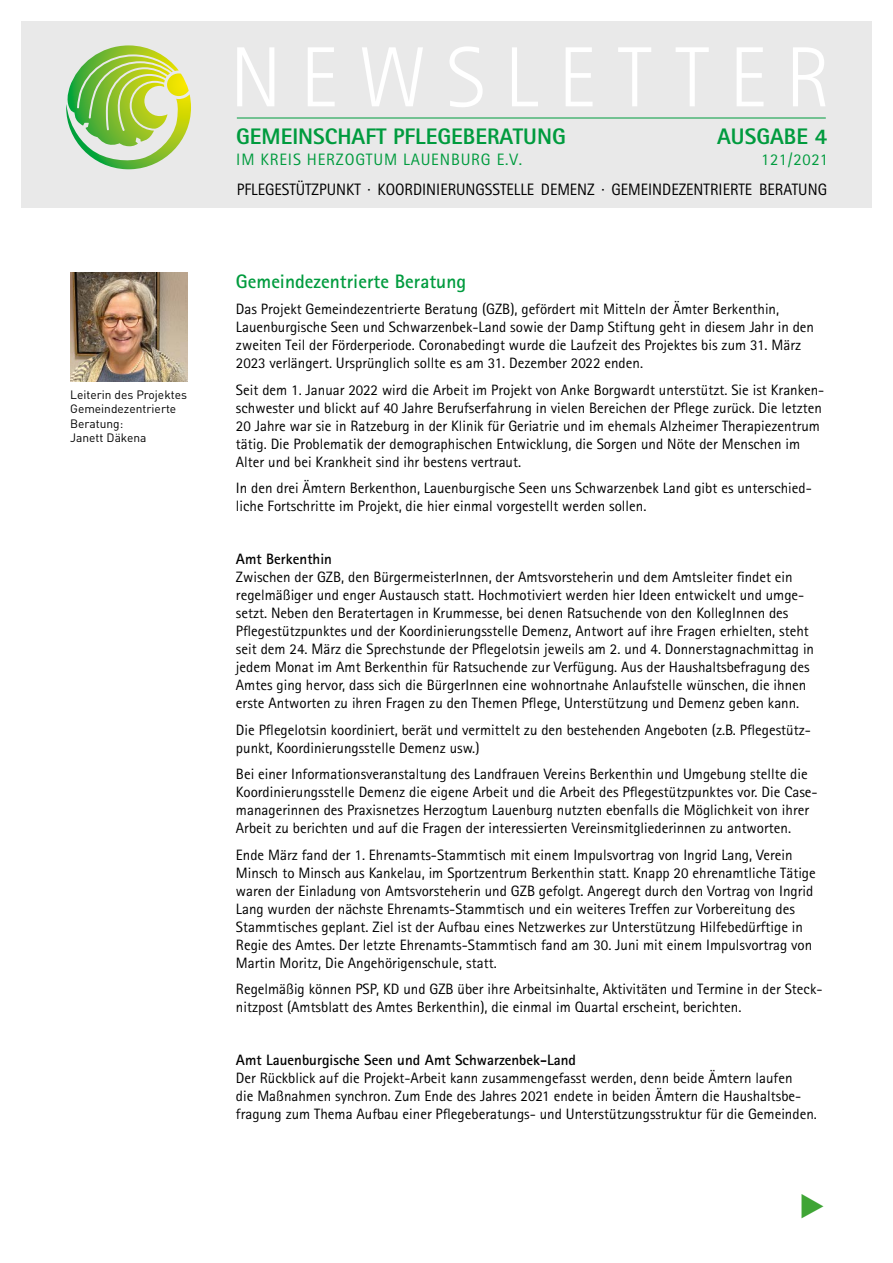
<style>
.page{position:relative;width:893px;height:1263px;background:#fff}
.page>*{position:absolute;margin:0;border:0;box-sizing:border-box;transform-origin:0 0}
.t1{font:300 85.5px "Rotis Sans Serif";letter-spacing:.235em;color:#fff}
.t2{font:31.5px "European Pi Three";color:#3fa535}
.t3{font:800 22.5px "Rotis Sans Serif";color:#009b3e}
.t4{font:700 19.5px "Rotis Sans Serif";color:#009b3e}
.t5{font:16.5px "Rotis Sans Serif";color:#000;scale:.96 1}
.t6{font:16.5px "Rotis Sans Serif";letter-spacing:.05em;color:#009b3e}
.t7{font:15px/18px "Rotis Sans Serif";color:#000}
.t8{font:700 15px "Rotis Sans Serif";color:#000}
.t9{font:12px/14.4px "DIN";color:#000}
</style>
<div class="page">
<div style="left:21px;top:21px;width:851px;height:187px;background:#e9e9e9"></div>
<svg style="left:66px;top:45px;width:125px;height:124px"></svg>
<hr style="left:237px;top:118px;width:589px;height:1px;background:#009b3e">
<img style="left:70px;top:272px;width:117px;height:109px">
<p class="t9" style="left:70px;top:387px;width:118px">Leiterin des Projektes<br>Gemeindezentrierte<br>Beratung:<br>Janett Däkena</p>
<h1 class="t1" style="left:230px;top:28px;width:603px">NEWSLETTER</h1>
<h3 class="t3" style="left:236px;top:122px;width:331px">GEMEINSCHAFT PFLEGEBERATUNG</h3>
<p class="t6" style="left:236px;top:150px;width:287px">IM KREIS HERZOGTUM LAUENBURG E.V.</p>
<p class="t5" style="left:237px;top:180px;width:616px">PFLEGESTÜTZPUNKT · KOORDINIERUNGSSTELLE DEMENZ · GEMEINDEZENTRIERTE BERATUNG</p>
<h3 class="t3" style="left:717px;top:122px;width:112px">AUSGABE 4</h3>
<p class="t6" style="left:761px;top:150px;width:68px">121/2021</p>
<h3 class="t4" style="left:236px;top:269px;width:232px">Gemeindezentrierte Beratung</h3>
<p class="t7" style="left:236px;top:300px;width:580px">Das Projekt Gemeindezentrierte Beratung (GZB), gefördert mit Mitteln der Ämter Berkenthin, Lauenburgische Seen und Schwarzenbek-Land sowie der Damp Stiftung geht in diesem Jahr in den zweiten Teil der Förderperiode. Coronabedingt wurde die Laufzeit des Projektes bis zum 31. März 2023 verlängert. Ursprünglich sollte es am 31. Dezember 2022 enden.</p>
<p class="t7" style="left:236px;top:380px;width:590px">Seit dem 1. Januar 2022 wird die Arbeit im Projekt von Anke Borgwardt unterstützt. Sie ist Kranken&shy;schwester und blickt auf 40 Jahre Berufserfahrung in vielen Bereichen der Pflege zurück. Die letzten 20 Jahre war sie in Ratzeburg in der Klinik für Geriatrie und im ehemals Alzheimer Therapiezentrum tätig. Die Problematik der demographischen Entwicklung, die Sorgen und Nöte der Menschen im Alter und bei Krankheit sind ihr bestens vertraut.</p>
<p class="t7" style="left:236px;top:479px;width:577px">In den drei Ämtern Berkenthon, Lauenburgische Seen uns Schwarzenbek Land gibt es unterschied&shy;liche Fortschritte im Projekt, die hier einmal vorgestellt werden sollen.</p>
<p class="t8" style="left:236px;top:550px;width:98px">Amt Berkenthin</p>
<p class="t7" style="left:236px;top:568px;width:580px">Zwischen der GZB, den BürgermeisterInnen, der Amtsvorsteherin und dem Amtsleiter findet ein regelmäßiger und enger Austausch statt. Hochmotiviert werden hier Ideen entwickelt und umge&shy;setzt. Neben den Beratertagen in Krummesse, bei denen Ratsuchende von den KollegInnen des Pflegestützpunktes und der Koordinierungsstelle Demenz, Antwort auf ihre Fragen erhielten, steht seit dem 24. März die Sprechstunde der Pflegelotsin jeweils am 2. und 4. Donnerstagnachmittag in jedem Monat im Amt Berkenthin für Ratsuchende zur Verfügung. Aus der Haushaltsbefragung des Amtes ging hervor, dass sich die BürgerInnen eine wohnortnahe Anlaufstelle wünschen, die ihnen erste Antworten zu ihren Fragen zu den Themen Pflege, Unterstützung und Demenz geben kann.</p>
<p class="t7" style="left:236px;top:720px;width:576px">Die Pflegelotsin koordiniert, berät und vermittelt zu den bestehenden Angeboten (z.B. Pflegestütz&shy;punkt, Koordinierungsstelle Demenz usw.)</p>
<p class="t7" style="left:236px;top:765px;width:583px">Bei einer Informationsveranstaltung des Landfrauen Vereins Berkenthin und Umgebung stellte die Koordinierungsstelle Demenz die eigene Arbeit und die Arbeit des Pflegestützpunktes vor. Die Case&shy;managerinnen des Praxisnetzes Herzogtum Lauenburg nutzten ebenfalls die Möglichkeit von ihrer Arbeit zu berichten und auf die Fragen der interessierten Vereinsmitgliederinnen zu antworten.</p>
<p class="t7" style="left:236px;top:845px;width:581px">Ende März fand der 1. Ehrenamts-Stammtisch mit einem Impulsvortrag von Ingrid Lang, Verein Minsch to Minsch aus Kankelau, im Sportzentrum Berkenthin statt. Knapp 20 ehrenamtliche Tätige waren der Einladung von Amtsvorsteherin und GZB gefolgt. Angeregt durch den Vortrag von Ingrid Lang wurden der nächste Ehrenamts-Stammtisch und ein weiteres Treffen zur Vorbereitung des Stammtisches geplant. Ziel ist der Aufbau eines Netzwerkes zur Unterstützung Hilfebedürftige in Regie des Amtes. Der letzte Ehrenamts-Stammtisch fand am 30. Juni mit einem Impulsvortrag von Martin Moritz, Die Angehörigenschule, statt.</p>
<p class="t7" style="left:236px;top:980px;width:588px">Regelmäßig können PSP, KD und GZB über ihre Arbeitsinhalte, Aktivitäten und Termine in der Steck&shy;nitzpost (Amtsblatt des Amtes Berkenthin), die einmal im Quartal erscheint, berichten.</p>
<p class="t8" style="left:236px;top:1051px;width:341px">Amt Lauenburgische Seen und Amt Schwarzenbek-Land</p>
<p class="t7" style="left:236px;top:1069px;width:582px">Der Rückblick auf die Projekt-Arbeit kann zusammengefasst werden, denn beide Ämtern laufen<br>die Maßnahmen synchron. Zum Ende des Jahres 2021 endete in beiden Ämtern die Haushaltsbe&shy;fragung zum Thema Aufbau einer Pflegeberatungs- und Unterstützungsstruktur für die Gemeinden.</p>
<h2 class="t2" style="left:799px;top:1186px;width:28px">E</h2>
</div>
